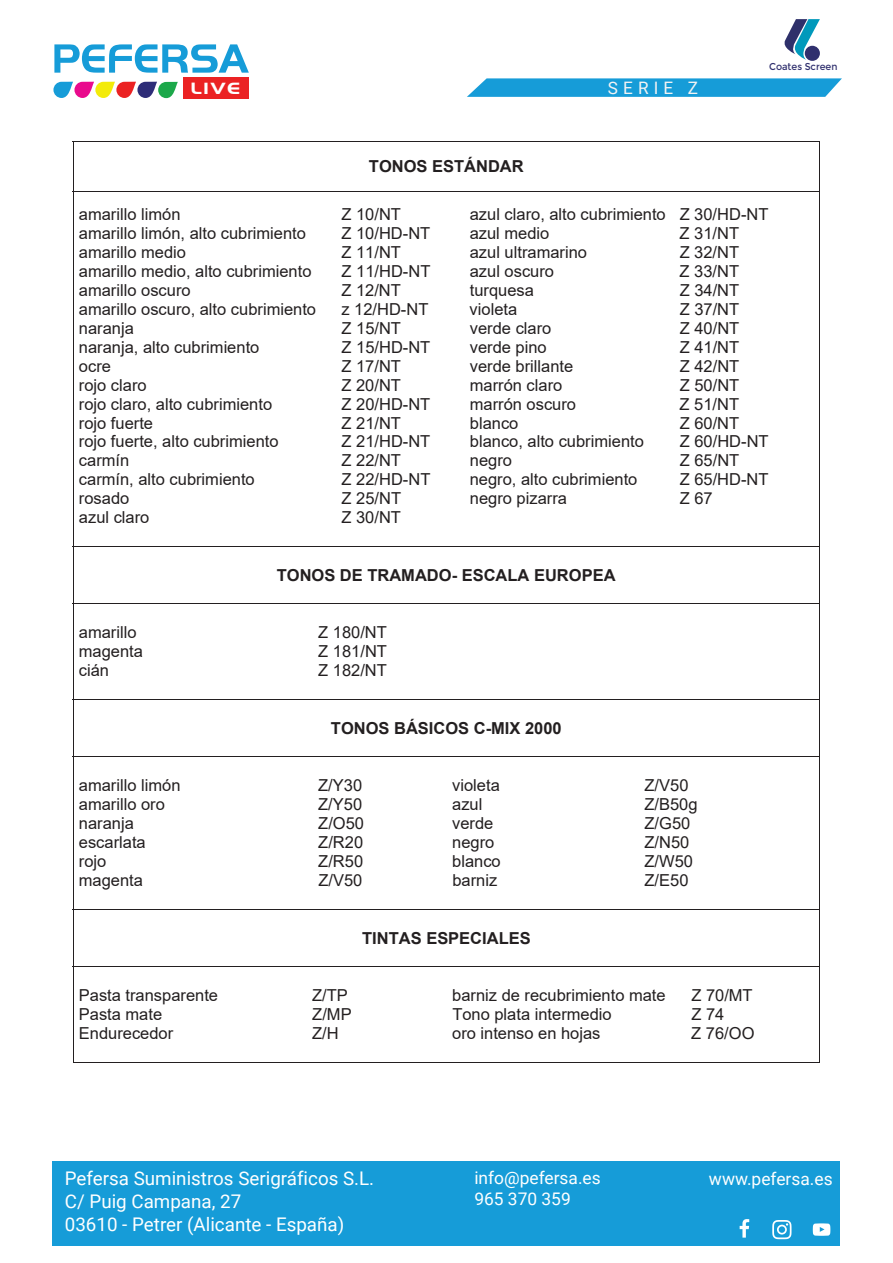
<style>
.page{position:relative;width:893px;height:1263px;background:#fff}
.page>*{position:absolute;margin:0;border:0;box-sizing:border-box;transform-origin:0 0}
.t1{font:18.75px/22.5px "Roboto";color:#fff}
.t2{font:17.4px/20.9px "Roboto";color:#fff}
.t3{font:17.1px "Roboto";letter-spacing:.3em;color:#f2f3f4}
.t4{font:700 16.95px "Handel Got D";color:#fff;scale:1.26 1}
.t5{font:16.5px "Arial";color:#231f20}
.t6{font:700 16.5px "Arial";color:#231f20}
.t7{font:9.9px "Montserrat";color:#30306e;scale:.95 1}
</style>
<div class="page">
<hr style="left:73px;top:141px;width:747px;height:1px;background:#231f20">
<hr style="left:73px;top:142px;width:1px;height:49px;background:#231f20">
<hr style="left:819px;top:142px;width:1px;height:49px;background:#231f20">
<hr style="left:73px;top:191px;width:747px;height:1px;background:#231f20">
<hr style="left:73px;top:192px;width:1px;height:354px;background:#231f20">
<hr style="left:819px;top:192px;width:1px;height:354px;background:#231f20">
<hr style="left:73px;top:546px;width:747px;height:1px;background:#231f20">
<hr style="left:73px;top:547px;width:1px;height:56px;background:#231f20">
<hr style="left:819px;top:547px;width:1px;height:56px;background:#231f20">
<hr style="left:73px;top:603px;width:747px;height:1px;background:#231f20">
<hr style="left:73px;top:604px;width:1px;height:95px;background:#231f20">
<hr style="left:819px;top:604px;width:1px;height:95px;background:#231f20">
<hr style="left:73px;top:699px;width:747px;height:1px;background:#231f20">
<hr style="left:73px;top:700px;width:1px;height:56px;background:#231f20">
<hr style="left:819px;top:700px;width:1px;height:56px;background:#231f20">
<hr style="left:73px;top:756px;width:747px;height:1px;background:#231f20">
<hr style="left:73px;top:757px;width:1px;height:152px;background:#231f20">
<hr style="left:819px;top:757px;width:1px;height:152px;background:#231f20">
<hr style="left:73px;top:909px;width:747px;height:1px;background:#231f20">
<hr style="left:73px;top:909px;width:1px;height:57px;background:#231f20">
<hr style="left:819px;top:909px;width:1px;height:57px;background:#231f20">
<hr style="left:73px;top:966px;width:747px;height:1px;background:#231f20">
<hr style="left:73px;top:967px;width:1px;height:96px;background:#231f20">
<hr style="left:73px;top:1062px;width:746px;height:1px;background:#231f20">
<hr style="left:819px;top:967px;width:1px;height:96px;background:#231f20">
<svg style="left:784px;top:19px;width:36px;height:41px"></svg>
<div style="left:183px;top:78px;width:66px;height:21px;background:#eb2223"></div>
<svg style="left:54px;top:44px;width:195px;height:29px"></svg>
<svg style="left:53px;top:82px;width:125px;height:16px"></svg>
<svg style="left:467px;top:78px;width:375px;height:19px;background:#27a3da"></svg>
<div style="left:52px;top:1161px;width:788px;height:84px;background:#169cd8"></div>
<svg style="left:772px;top:1220px;width:19px;height:19px"></svg>
<svg style="left:813px;top:1223px;width:17px;height:13px"></svg>
<svg style="left:740px;top:1219px;width:9px;height:18px"></svg>
<p class="t4" style="left:191px;top:79px;width:41px">LIVE</p>
<p class="t3" style="left:608px;top:76px;width:92px">SERIE Z</p>
<p class="t6" style="left:369px;top:155px;width:156px">TONOS ESTÁNDAR</p>
<p class="t7" style="left:769px;top:60px;width:73px">Coates Screen</p>
<p class="t5" style="left:79px;top:203px;width:103px">amarillo limón</p>
<p class="t5" style="left:341px;top:203px;width:61px">Z 10/NT</p>
<p class="t5" style="left:470px;top:203px;width:300px">azul claro, alto cubrimiento Z 30/HD-NT</p>
<p class="t5" style="left:79px;top:222px;width:229px">amarillo limón, alto cubrimiento</p>
<p class="t5" style="left:342px;top:222px;width:90px">Z 10/HD-NT</p>
<p class="t5" style="left:470px;top:222px;width:81px">azul medio</p>
<p class="t5" style="left:680px;top:222px;width:61px">Z 31/NT</p>
<p class="t5" style="left:79px;top:241px;width:109px">amarillo medio</p>
<p class="t5" style="left:341px;top:241px;width:61px">Z 11/NT</p>
<p class="t5" style="left:470px;top:241px;width:119px">azul ultramarino</p>
<p class="t5" style="left:680px;top:241px;width:61px">Z 32/NT</p>
<p class="t5" style="left:79px;top:260px;width:234px">amarillo medio, alto cubrimiento</p>
<p class="t5" style="left:342px;top:260px;width:90px">Z 11/HD-NT</p>
<p class="t5" style="left:470px;top:260px;width:86px">azul oscuro</p>
<p class="t5" style="left:680px;top:260px;width:61px">Z 33/NT</p>
<p class="t5" style="left:79px;top:279px;width:113px">amarillo oscuro</p>
<p class="t5" style="left:341px;top:279px;width:61px">Z 12/NT</p>
<p class="t5" style="left:470px;top:279px;width:66px">turquesa</p>
<p class="t5" style="left:680px;top:279px;width:61px">Z 34/NT</p>
<p class="t5" style="left:79px;top:298px;width:239px">amarillo oscuro, alto cubrimiento</p>
<p class="t5" style="left:341px;top:298px;width:88px">z 12/HD-NT</p>
<p class="t5" style="left:470px;top:298px;width:49px">violeta</p>
<p class="t5" style="left:680px;top:298px;width:61px">Z 37/NT</p>
<p class="t5" style="left:79px;top:317px;width:56px">naranja</p>
<p class="t5" style="left:342px;top:317px;width:61px">Z 15/NT</p>
<p class="t5" style="left:470px;top:317px;width:83px">verde claro</p>
<p class="t5" style="left:680px;top:317px;width:61px">Z 40/NT</p>
<p class="t5" style="left:79px;top:336px;width:182px">naranja, alto cubrimiento</p>
<p class="t5" style="left:342px;top:336px;width:90px">Z 15/HD-NT</p>
<p class="t5" style="left:470px;top:336px;width:78px">verde pino</p>
<p class="t5" style="left:680px;top:336px;width:61px">Z 41/NT</p>
<p class="t5" style="left:79px;top:354px;width:34px">ocre</p>
<p class="t5" style="left:341px;top:354px;width:61px">Z 17/NT</p>
<p class="t5" style="left:470px;top:354px;width:105px">verde brillante</p>
<p class="t5" style="left:680px;top:354px;width:61px">Z 42/NT</p>
<p class="t5" style="left:79px;top:373px;width:69px">rojo claro</p>
<p class="t5" style="left:341px;top:373px;width:61px">Z 20/NT</p>
<p class="t5" style="left:470px;top:373px;width:94px">marrón claro</p>
<p class="t5" style="left:680px;top:373px;width:61px">Z 50/NT</p>
<p class="t5" style="left:79px;top:392px;width:195px">rojo claro, alto cubrimiento</p>
<p class="t5" style="left:342px;top:392px;width:90px">Z 20/HD-NT</p>
<p class="t5" style="left:470px;top:392px;width:108px">marrón oscuro</p>
<p class="t5" style="left:680px;top:392px;width:61px">Z 51/NT</p>
<p class="t5" style="left:79px;top:411px;width:76px">rojo fuerte</p>
<p class="t5" style="left:342px;top:411px;width:61px">Z 21/NT</p>
<p class="t5" style="left:470px;top:411px;width:50px">blanco</p>
<p class="t5" style="left:680px;top:411px;width:61px">Z 60/NT</p>
<p class="t5" style="left:79px;top:430px;width:201px">rojo fuerte, alto cubrimiento</p>
<p class="t5" style="left:342px;top:430px;width:90px">Z 21/HD-NT</p>
<p class="t5" style="left:470px;top:430px;width:176px">blanco, alto cubrimiento</p>
<p class="t5" style="left:680px;top:430px;width:90px">Z 60/HD-NT</p>
<p class="t5" style="left:79px;top:449px;width:52px">carmín</p>
<p class="t5" style="left:342px;top:449px;width:61px">Z 22/NT</p>
<p class="t5" style="left:470px;top:449px;width:44px">negro</p>
<p class="t5" style="left:680px;top:449px;width:61px">Z 65/NT</p>
<p class="t5" style="left:79px;top:468px;width:177px">carmín, alto cubrimiento</p>
<p class="t5" style="left:342px;top:468px;width:90px">Z 22/HD-NT</p>
<p class="t5" style="left:470px;top:468px;width:169px">negro, alto cubrimiento</p>
<p class="t5" style="left:680px;top:468px;width:90px">Z 65/HD-NT</p>
<p class="t5" style="left:79px;top:487px;width:52px">rosado</p>
<p class="t5" style="left:342px;top:487px;width:61px">Z 25/NT</p>
<p class="t5" style="left:470px;top:487px;width:99px">negro pizarra</p>
<p class="t5" style="left:680px;top:487px;width:34px">Z 67</p>
<p class="t5" style="left:79px;top:506px;width:72px">azul claro</p>
<p class="t5" style="left:341px;top:506px;width:61px">Z 30/NT</p>
<p class="t6" style="left:277px;top:563px;width:340px">TONOS DE TRAMADO- ESCALA EUROPEA</p>
<p class="t5" style="left:79px;top:621px;width:59px">amarillo</p>
<p class="t5" style="left:318px;top:621px;width:70px">Z 180/NT</p>
<p class="t5" style="left:79px;top:640px;width:66px">magenta</p>
<p class="t5" style="left:318px;top:640px;width:70px">Z 181/NT</p>
<p class="t5" style="left:79px;top:659px;width:32px">cián</p>
<p class="t5" style="left:318px;top:659px;width:70px">Z 182/NT</p>
<p class="t6" style="left:331px;top:716px;width:232px">TONOS BÁSICOS C-MIX 2000</p>
<p class="t5" style="left:79px;top:774px;width:103px">amarillo limón</p>
<p class="t5" style="left:318px;top:774px;width:45px">Z/Y30</p>
<p class="t5" style="left:452px;top:774px;width:49px">violeta</p>
<p class="t5" style="left:644px;top:774px;width:45px">Z/V50</p>
<p class="t5" style="left:79px;top:793px;width:88px">amarillo oro</p>
<p class="t5" style="left:318px;top:793px;width:45px">Z/Y50</p>
<p class="t5" style="left:452px;top:793px;width:32px">azul</p>
<p class="t5" style="left:644px;top:793px;width:55px">Z/B50g</p>
<p class="t5" style="left:79px;top:812px;width:56px">naranja</p>
<p class="t5" style="left:318px;top:812px;width:47px">Z/O50</p>
<p class="t5" style="left:452px;top:812px;width:43px">verde</p>
<p class="t5" style="left:645px;top:812px;width:47px">Z/G50</p>
<p class="t5" style="left:79px;top:831px;width:68px">escarlata</p>
<p class="t5" style="left:318px;top:831px;width:46px">Z/R20</p>
<p class="t5" style="left:452px;top:831px;width:44px">negro</p>
<p class="t5" style="left:644px;top:831px;width:46px">Z/N50</p>
<p class="t5" style="left:79px;top:850px;width:29px">rojo</p>
<p class="t5" style="left:318px;top:850px;width:46px">Z/R50</p>
<p class="t5" style="left:452px;top:850px;width:50px">blanco</p>
<p class="t5" style="left:644px;top:850px;width:50px">Z/W50</p>
<p class="t5" style="left:79px;top:869px;width:66px">magenta</p>
<p class="t5" style="left:318px;top:869px;width:45px">Z/V50</p>
<p class="t5" style="left:452px;top:869px;width:46px">barniz</p>
<p class="t5" style="left:645px;top:869px;width:45px">Z/E50</p>
<p class="t6" style="left:362px;top:926px;width:170px">TINTAS ESPECIALES</p>
<p class="t5" style="left:79px;top:984px;width:141px">Pasta transparente</p>
<p class="t5" style="left:312px;top:984px;width:37px">Z/TP</p>
<p class="t5" style="left:452px;top:984px;width:215px">barniz de recubrimiento mate</p>
<p class="t5" style="left:691px;top:984px;width:63px">Z 70/MT</p>
<p class="t5" style="left:79px;top:1003px;width:85px">Pasta mate</p>
<p class="t5" style="left:312px;top:1003px;width:41px">Z/MP</p>
<p class="t5" style="left:452px;top:1003px;width:161px">Tono plata intermedio</p>
<p class="t5" style="left:691px;top:1003px;width:34px">Z 74</p>
<p class="t5" style="left:79px;top:1022px;width:96px">Endurecedor</p>
<p class="t5" style="left:312px;top:1022px;width:28px">Z/H</p>
<p class="t5" style="left:452px;top:1022px;width:150px">oro intenso en hojas</p>
<p class="t5" style="left:691px;top:1022px;width:65px">Z 76/OO</p>
<p class="t1" style="left:65px;top:1167px;width:311px">Pefersa Suministros Serigráficos S.L.<br>C/ Puig Campana, 27<br>03610 - Petrer (Alicante - España)</p>
<p class="t2" style="left:474px;top:1167px;width:128px">info@pefersa.es<br>965 370 359</p>
<p class="t2" style="left:709px;top:1168px;width:125px">www.pefersa.es</p>
</div>
